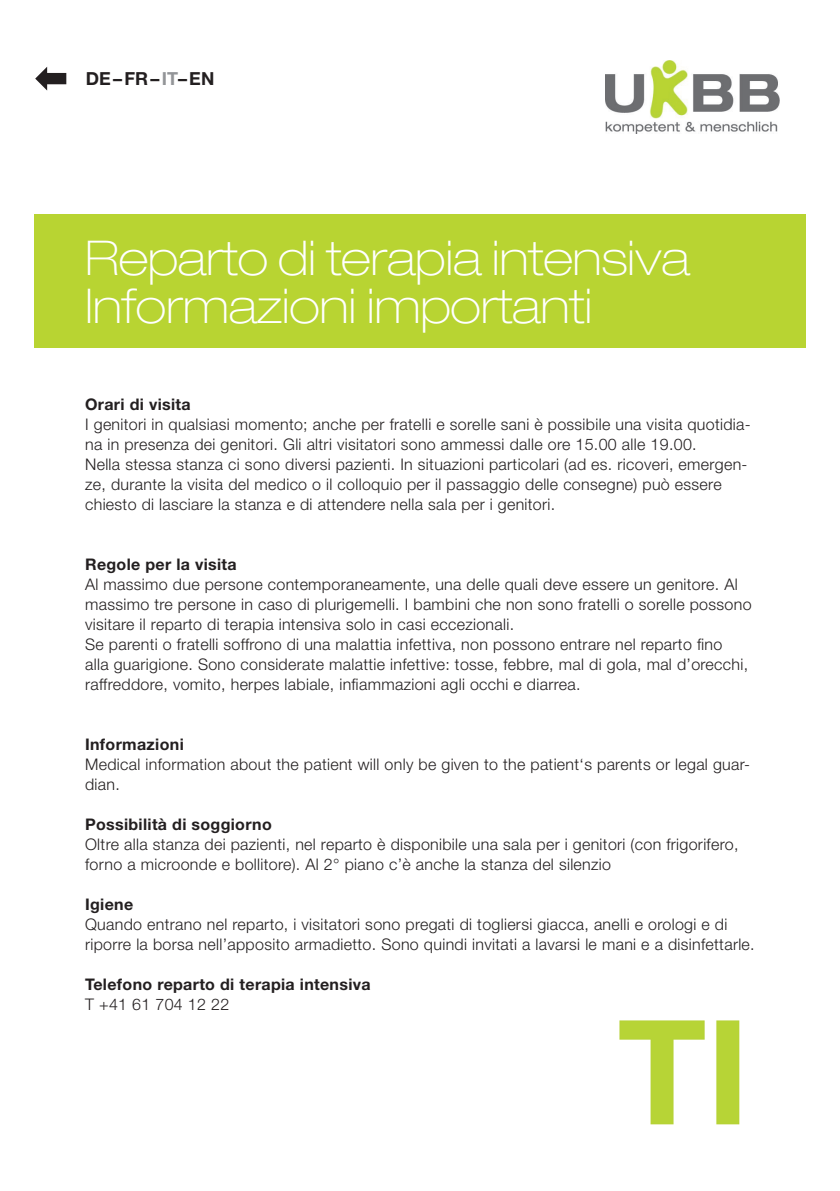
<style>
.page{position:relative;width:840px;height:1191px;background:#fff}
.page>*{position:absolute;margin:0;border:0;box-sizing:border-box;transform-origin:0 0}
.t1{font:100 expanded 48px/48px "Helvetica Neue LT Std";letter-spacing:-.005em;color:#fff}
.t2{font:700 18px "Helvetica Neue LT Std";color:#231f20}
.t3{font:300 16px/20px "Helvetica Neue LT Std";letter-spacing:.02em;color:#231f20}
.t4{font:700 16px "Helvetica Neue LT Std";letter-spacing:.02em;color:#231f20}
.s1{color:#939598}
</style>
<div class="page">
<img style="left:605px;top:61px;width:174px;height:73px">
<div style="left:34px;top:214px;width:771px;height:133px;background:#b8d432"></div>
<img style="left:619px;top:1020px;width:121px;height:105px">
<svg style="left:35px;top:67px;width:31px;height:24px"></svg>
<p class="t2" style="left:86px;top:67px;width:130px">DE–FR–<span class="s1">IT</span>–EN</p>
<h1 class="t1" style="left:85px;top:234px;width:606px">Reparto di terapia intensiva<br>Informazioni importanti</h1>
<p class="t4" style="left:85px;top:394px;width:107px">Orari di visita</p>
<p class="t3" style="left:85px;top:413px;width:666px">I genitori in qualsiasi momento; anche per fratelli e sorelle sani è possibile una visita quotidia&shy;na in presenza dei genitori. Gli altri visitatori sono ammessi dalle ore 15.00 alle 19.00.<br>Nella stessa stanza ci sono diversi pazienti. In situazioni particolari (ad es. ricoveri, emergen&shy;ze, durante la visita del medico o il colloquio per il passaggio delle consegne) può essere chiesto di lasciare la stanza e di attendere nella sala per i genitori.</p>
<p class="t4" style="left:85px;top:554px;width:153px">Regole per la visita</p>
<p class="t3" style="left:85px;top:573px;width:667px">Al massimo due persone contemporaneamente, una delle quali deve essere un genitore. Al massimo tre persone in caso di plurigemelli. I bambini che non sono fratelli o sorelle possono visitare il reparto di terapia intensiva solo in casi eccezionali.<br>Se parenti o fratelli soffrono di una malattia infettiva, non possono entrare nel reparto fino<br>alla guarigione. Sono considerate malattie infettive: tosse, febbre, mal di gola, mal d’orecchi, raffreddore, vomito, herpes labiale, infiammazioni agli occhi e diarrea.</p>
<p class="t4" style="left:85px;top:734px;width:100px">Informazioni</p>
<p class="t3" style="left:85px;top:753px;width:666px">Medical information about the patient will only be given to the patient‘s parents or legal guar&shy;dian.</p>
<p class="t4" style="left:85px;top:814px;width:188px">Possibilità di soggiorno</p>
<p class="t3" style="left:85px;top:833px;width:654px">Oltre alla stanza dei pazienti, nel reparto è disponibile una sala per i genitori (con frigorifero, forno a microonde e bollitore). Al 2° piano c’è anche la stanza del silenzio</p>
<p class="t4" style="left:85px;top:894px;width:50px">Igiene</p>
<p class="t3" style="left:85px;top:913px;width:670px">Quando entrano nel reparto, i visitatori sono pregati di togliersi giacca, anelli e orologi e di riporre la borsa nell’apposito armadietto. Sono quindi invitati a lavarsi le mani e a disinfettarle.</p>
<p class="t4" style="left:85px;top:974px;width:287px">Telefono reparto di terapia intensiva</p>
<p class="t3" style="left:85px;top:993px;width:146px">T +41 61 704 12 22</p>
</div>
